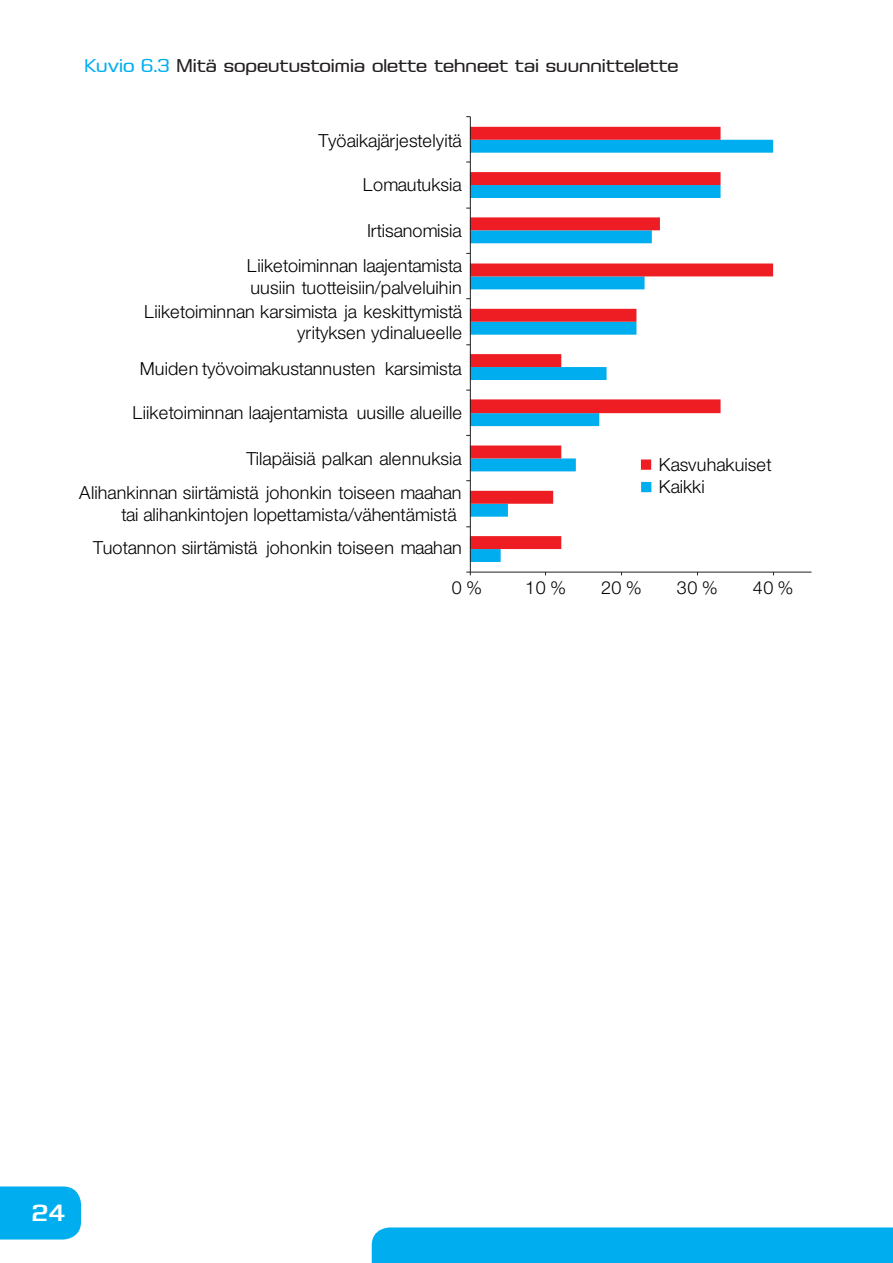
<style>
.page{position:relative;width:893px;height:1263px;background:#fff}
.page>*{position:absolute;margin:0;border:0;box-sizing:border-box;transform-origin:0 0}
.t1{font:600 21px "Saturn";color:#fff}
.t2{font:300 18px/21.6px "Helvetica Neue LT Std";color:#000001;text-align:right}
.Kuvio_otsikko{font:16.5px "Saturn";color:#231f20}
.s1{color:#00aeef}
</style>
<div class="page">
<div style="left:0;top:1186px;width:81px;height:53px;background:#00aeef"></div>
<div style="left:372px;top:1227px;width:521px;height:36px;background:#00aeef"></div>
<svg style="left:471px;top:127px;width:302px;height:422px"></svg>
<hr style="left:470px;top:572px;width:341px;height:1px;background:#231f20">
<hr style="left:470px;top:117px;width:1px;height:455px;background:#231f20">
<div style="left:642px;top:461px;width:8px;height:7px;background:#ee1d23"></div>
<div style="left:641px;top:459px;width:10px;height:11px;border:3px solid #ee1d23"></div>
<div style="left:643px;top:483px;width:7px;height:8px;background:#00aeef"></div>
<div style="left:641px;top:482px;width:10px;height:10px;border:3px solid #00aeef"></div>
<p class="Kuvio_otsikko" style="left:85px;top:55px;width:596px"><span class="s1">Kuvio 6.3</span> Mitä sopeutustoimia olette tehneet tai suunnittelette</p>
<p class="t2" style="left:319px;top:130px;width:145px">Työaikajärjestelyitä</p>
<p class="t2" style="left:363px;top:174px;width:101px">Lomautuksia</p>
<p class="t2" style="left:367px;top:219px;width:96px">Irtisanomisia</p>
<p class="t2" style="left:247px;top:254px;width:217px;text-align:left">Liiketoiminnan laajentamista uusiin tuotteisiin/palveluihin</p>
<p class="t2" style="left:144px;top:300px;width:320px">Liiketoiminnan karsimista ja keskittymistä yrityksen ydinalueelle</p>
<p class="t2" style="left:140px;top:357px;width:323px">Muiden työvoimakustannusten karsimista</p>
<p class="t2" style="left:133px;top:401px;width:331px">Liiketoiminnan laajentamista uusille alueille</p>
<p class="t2" style="left:246px;top:447px;width:217px">Tilapäisiä palkan alennuksia</p>
<p class="t2" style="left:79px;top:481px;width:384px">Alihankinnan siirtämistä johonkin toiseen maahan tai alihankintojen lopettamista/vähentämistä</p>
<p class="t2" style="left:93px;top:537px;width:370px">Tuotannon siirtämistä johonkin toiseen maahan</p>
<p class="t2" style="left:659px;top:452px;width:115px;line-height:22.5px;text-align:left">Kasvuhakuiset<br>Kaikki</p>
<p class="t2" style="left:452px;top:576px;width:32px">0%</p>
<p class="t2" style="left:525px;top:576px;width:42px">10%</p>
<p class="t2" style="left:601px;top:576px;width:42px">20%</p>
<p class="t2" style="left:677px;top:576px;width:42px">30%</p>
<p class="t2" style="left:753px;top:576px;width:42px">40%</p>
<p class="t1" style="left:32px;top:1199px;width:35px">24</p>
</div>
